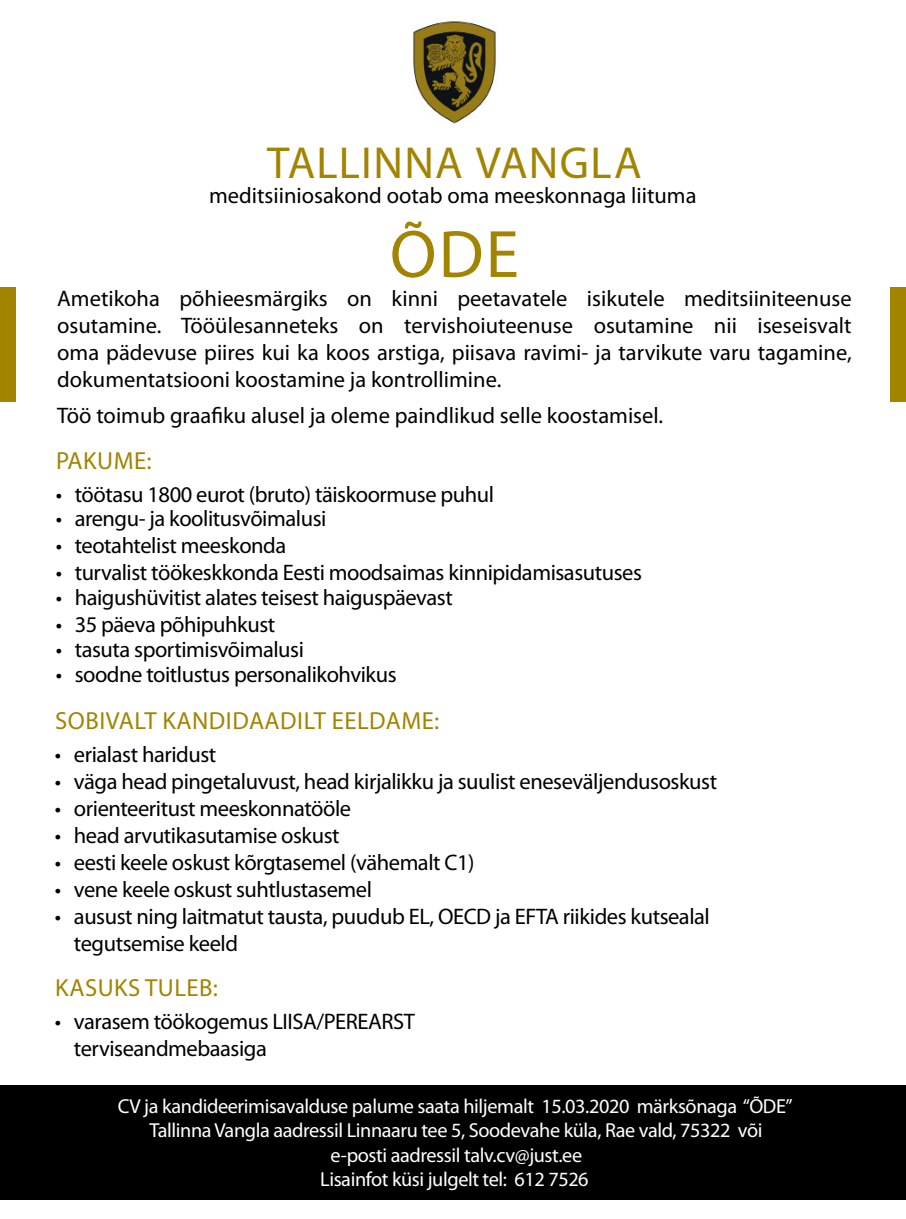
<style>
.page{position:relative;width:906px;height:1219px;background:#fff}
.page>*{position:absolute;margin:0;border:0;box-sizing:border-box;transform-origin:0 0}
.t1{font:67.5px "Myriad Pro";color:#a28400}
.t2{font:45px "Myriad Pro";letter-spacing:.025em;color:#a28400}
.t3{font:24.75px "Myriad Pro";letter-spacing:.02em;color:#a28400}
.t4{font:22.5px/27px "Myriad Pro";letter-spacing:-.02em;color:#000}
.t5{font:22.5px "Myriad Pro";color:#000}
.t6{font:20.25px/24.3px "Myriad Pro";letter-spacing:-.02em;color:#fff;text-align:center}
</style>
<div class="page">
<div style="left:0;top:1085px;width:906px;height:114px;background:#000"></div>
<div style="left:0;top:287px;width:16px;height:115px;background:#a28400"></div>
<div style="left:890px;top:287px;width:16px;height:115px;background:#a28400"></div>
<img style="left:413px;top:21px;width:83px;height:103px">
<h2 class="t2" style="left:267px;top:135px;width:374px">TALLINNA VANGLA</h2>
<p class="t5" style="left:209px;top:182px;width:489px">meditsiiniosakond ootab oma meeskonnaga liituma</p>
<h1 class="t1" style="left:390px;top:212px;width:130px">ÕDE</h1>
<p class="t4" style="left:57px;top:284px;width:796px;text-align:justify">Ametikoha põhieesmärgiks on kinni peetavatele isikutele meditsiiniteenuse osutamine. Tööülesanneteks on tervishoiuteenuse osutamine nii iseseisvalt oma pädevuse piires kui ka koos arstiga, piisava ravimi- ja tarvikute varu tagamine, dokumentatsiooni koostamine ja kontrollimine.</p>
<p class="t5" style="left:57px;top:401px;width:607px">Töö toimub graafiku alusel ja oleme paindlikud selle koostamisel.</p>
<p class="t3" style="left:56px;top:445px;width:97px">Pakume:</p>
<p class="t4" style="left:56px;top:480px;width:440px">• töötasu 1800 eurot (bruto) täiskoormuse puhul</p>
<p class="t4" style="left:56px;top:504px;width:272px">• arengu- ja koolitusvõimalusi</p>
<p class="t4" style="left:56px;top:531px;width:232px">• teotahtelist meeskonda</p>
<p class="t4" style="left:56px;top:558px;width:587px">• turvalist töökeskkonda Eesti moodsaimas kinnipidamisasutuses</p>
<p class="t4" style="left:56px;top:583px;width:398px">• haigushüvitist alates teisest haiguspäevast</p>
<p class="t4" style="left:56px;top:610px;width:221px">• 35 päeva põhipuhkust</p>
<p class="t4" style="left:56px;top:635px;width:250px">• tasuta sportimisvõimalusi</p>
<p class="t4" style="left:56px;top:660px;width:342px">• soodne toitlustus personalikohvikus</p>
<p class="t3" style="left:55px;top:705px;width:386px">SOBIVALT KANDIDAADILT EELDAM E:</p>
<p class="t4" style="left:55px;top:740px;width:163px">• erialast haridust</p>
<p class="t4" style="left:55px;top:767px;width:663px">• väga head pingetaluvust, head kirjalikku ja suulist eneseväljendusoskust</p>
<p class="t4" style="left:55px;top:794px;width:298px">• orienteeritust meeskonnatööle</p>
<p class="t4" style="left:55px;top:821px;width:286px">• head arvutikasutamise oskust</p>
<p class="t4" style="left:55px;top:848px;width:421px">• eesti keele oskust kõrgtasemel (vähemalt C1)</p>
<p class="t4" style="left:55px;top:875px;width:318px">• vene keele oskust suhtlustasemel</p>
<p class="t4" style="left:74px;top:902px;width:637px;text-indent:-19px">• ausust ning laitmatut tausta, puudub EL, OECD ja EFTA riikides kutsealal tegutsemise keeld</p>
<p class="t3" style="left:55px;top:972px;width:164px">KASUKS TULEB:</p>
<p class="t4" style="left:74px;top:1007px;width:342px;text-indent:-19px">• varasem töökogemus LIISA/PEREARST terviseandmebaasiga</p>
<p class="t6" style="left:118px;top:1093px;width:676px">CV ja kandideerimisavalduse palume saata hiljemalt 15.03.2020 märksõnaga “ÕDE” Tallinna Vangla aadressil Linnaaru tee 5, Soodevahe küla, Rae vald, 75322 või<br>e-posti aadressil talv.cv@just.ee<br>Lisainfot küsi julgelt tel: 612 7526</p>
</div>
